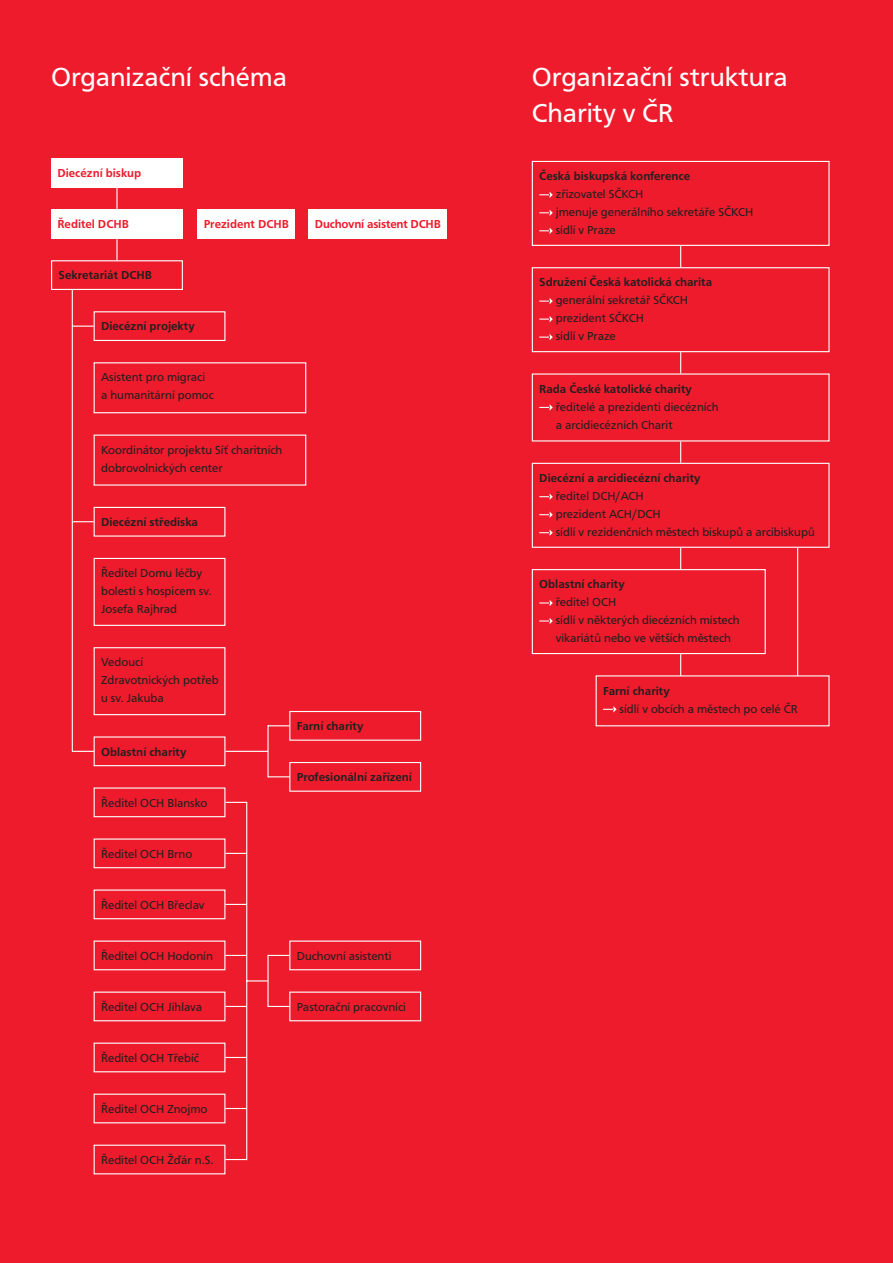
<style>
.page{position:relative;width:893px;height:1263px;background:#fff}
.page>*{position:absolute;margin:0;border:0;box-sizing:border-box;transform-origin:0 0}
.t1{font:27px/36px "F015 TOT";color:#fff}
.t2{font:12px/18px "F015 TOT";color:#231f20}
.t3{font:500 12px "F015 TOT";color:#231f20}
.t4{font:500 12px "F015 TOT";color:#ee1b2c}
</style>
<div class="page">
<div style="left:1px;top:0;width:891px;height:1263px;background:#ee1b2c"></div>
<svg style="left:539px;top:192px;width:13px;height:6px"></svg>
<svg style="left:539px;top:210px;width:13px;height:6px"></svg>
<svg style="left:539px;top:228px;width:13px;height:6px"></svg>
<div style="left:531px;top:161px;width:298px;height:85px;border:1px solid #fff"></div>
<svg style="left:539px;top:298px;width:13px;height:6px"></svg>
<svg style="left:539px;top:316px;width:13px;height:6px"></svg>
<svg style="left:539px;top:334px;width:13px;height:6px"></svg>
<svg style="left:539px;top:404px;width:13px;height:7px"></svg>
<svg style="left:539px;top:494px;width:13px;height:6px"></svg>
<svg style="left:539px;top:512px;width:13px;height:6px"></svg>
<svg style="left:539px;top:530px;width:13px;height:6px"></svg>
<svg style="left:539px;top:600px;width:13px;height:6px"></svg>
<svg style="left:539px;top:618px;width:13px;height:6px"></svg>
<div style="left:531px;top:569px;width:234px;height:85px;border:1px solid #fff"></div>
<svg style="left:595px;top:245px;width:235px;height:482px"></svg>
<div style="left:51px;top:158px;width:132px;height:30px;background:#fff"></div>
<div style="left:51px;top:209px;width:132px;height:30px;background:#fff"></div>
<div style="left:197px;top:209px;width:98px;height:30px;background:#fff"></div>
<div style="left:308px;top:209px;width:138px;height:30px;background:#fff"></div>
<div style="left:51px;top:260px;width:132px;height:30px;border:1px solid #fff"></div>
<div style="left:94px;top:362px;width:212px;height:51px;border:1px solid #fff"></div>
<div style="left:94px;top:435px;width:212px;height:51px;border:1px solid #fff"></div>
<svg style="left:71px;top:188px;width:198px;height:973px"></svg>
<svg style="left:267px;top:954px;width:155px;height:68px"></svg>
<div style="left:289px;top:711px;width:132px;height:30px;border:1px solid #fff"></div>
<svg style="left:224px;top:724px;width:198px;height:68px"></svg>
<h1 class="t1" style="left:51px;top:61px;width:237px">Organizační schéma</h1>
<p class="t4" style="left:57px;top:168px;width:85px">Diecézní biskup</p>
<p class="t4" style="left:57px;top:219px;width:73px">Ředitel DCHB</p>
<p class="t4" style="left:204px;top:219px;width:87px">Prezident DCHB</p>
<p class="t4" style="left:315px;top:219px;width:128px">Duchovní asistent DCHB</p>
<p class="t3" style="left:59px;top:271px;width:95px">Sekretariát DCHB</p>
<p class="t3" style="left:101px;top:322px;width:95px">Diecézní projekty</p>
<p class="t2" style="left:101px;top:369px;width:114px">Asistent pro migraci a humanitární pomoc</p>
<p class="t2" style="left:101px;top:442px;width:183px">Koordinátor projektu Síť charitních dobrovolnických center</p>
<p class="t3" style="left:101px;top:517px;width:98px">Diecézní střediska</p>
<p class="t2" style="left:101px;top:565px;width:112px">Ředitel Domu léčby bolesti s hospicem sv.<br>Josefa Rajhrad</p>
<p class="t2" style="left:101px;top:654px;width:119px">Vedoucí<br>Zdravotnických potřeb u sv. Jakuba</p>
<p class="t3" style="left:101px;top:747px;width:87px">Oblastní charity</p>
<p class="t2" style="left:101px;top:795px;width:108px">Ředitel OCH Blansko</p>
<p class="t2" style="left:101px;top:846px;width:93px">Ředitel OCH Brno</p>
<p class="t2" style="left:101px;top:897px;width:105px">Ředitel OCH Břeclav</p>
<p class="t2" style="left:101px;top:948px;width:113px">Ředitel OCH Hodonín</p>
<p class="t2" style="left:101px;top:999px;width:102px">Ředitel OCH Jihlava</p>
<p class="t2" style="left:101px;top:1050px;width:99px">Ředitel OCH Třebíč</p>
<p class="t2" style="left:101px;top:1101px;width:108px">Ředitel OCH Znojmo</p>
<p class="t2" style="left:101px;top:1152px;width:114px">Ředitel OCH Žďár n.S.</p>
<p class="t3" style="left:297px;top:721px;width:68px">Farní charity</p>
<p class="t3" style="left:297px;top:772px;width:117px">Profesionální zařízení</p>
<p class="t2" style="left:297px;top:948px;width:96px">Duchovní asistenti</p>
<p class="t2" style="left:297px;top:999px;width:111px">Pastorační pracovníci</p>
<h1 class="t1" style="left:531px;top:61px;width:257px">Organizační struktura<br>Charity v ČR</h1>
<p class="t3" style="left:539px;top:171px;width:152px">Česká biskupská konference</p>
<p class="t2" style="left:555px;top:186px;width:199px">zřizovatel SČKCH<br>jmenuje generálního sekretáře SČKCH sídlí v Praze</p>
<p class="t3" style="left:539px;top:278px;width:174px">Sdružení Česká katolická charita</p>
<p class="t2" style="left:555px;top:292px;width:134px">generální sekretář SČKCH prezident SČKCH<br>sídlí v Praze</p>
<p class="t3" style="left:539px;top:384px;width:154px">Rada České katolické charity</p>
<p class="t2" style="left:555px;top:399px;width:164px">ředitelé a prezidenti diecézních a arcidiecézních Charit</p>
<p class="t3" style="left:539px;top:473px;width:163px">Diecézní a arcidiecézní charity</p>
<p class="t2" style="left:555px;top:488px;width:260px">ředitel DCH/ACH<br>prezident ACH/DCH<br>sídlí v rezidenčních městech biskupů a arcibiskupů</p>
<p class="t3" style="left:539px;top:580px;width:87px">Oblastní charity</p>
<p class="t2" style="left:555px;top:594px;width:185px">ředitel OCH<br>sídlí v některých diecézních místech vikariátů nebo ve větších městech</p>
<p class="t3" style="left:603px;top:686px;width:68px">Farní charity</p>
<p class="t2" style="left:619px;top:700px;width:180px">sídlí v obcích a městech po celé ČR</p>
</div>
